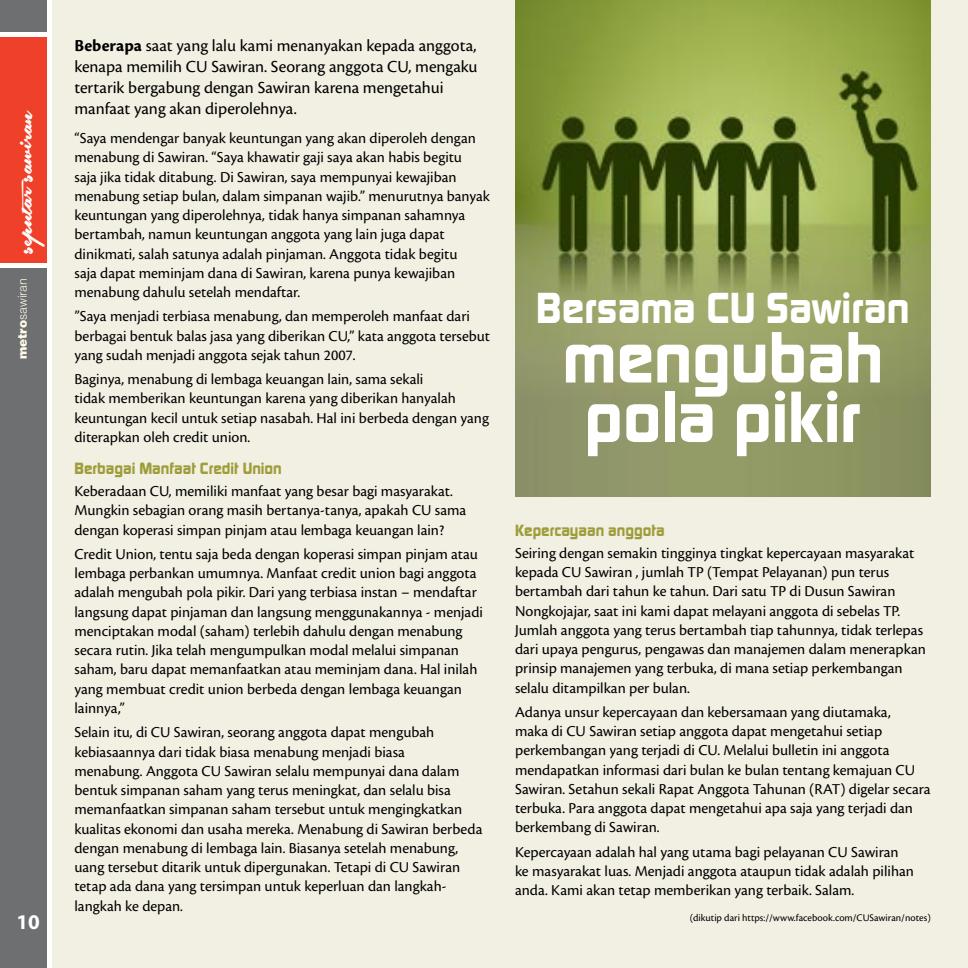
<style>
.page{position:relative;width:968px;height:968px;background:#fff}
.page>*{position:absolute;margin:0;border:0;box-sizing:border-box;transform-origin:0 0}
.Judul{font:700 70px/59.5px "Danley";color:#fff;text-align:center}
.Judul-2{font:700 42px "Danley";color:#fff}
.t1{font:36.75px "Southern Aire Personal Use Only";color:#fff}
.t2{font:700 21px "Myriad Pro";color:#fff}
.paragraf_awal{font:17.5px/21px "Cronos Pro";color:#000}
.paragraf_isi{font:15.75px/19.2px "Cronos Pro";color:#000}
.sub_Kuning{font:700 15.75px "Danley";color:#9d9d3a}
.t3{font:300 12.25px "Helvetica LT Std";color:#fff9e7}
.Paragraf_sumber{font:10.5px "Cronos Pro";color:#000}
.s1{font-weight:900}
.s2{font-weight:700}
</style>
<div class="page">
<div style="left:52px;top:0;width:915px;height:967px;background:#f2efe3"></div>
<img style="left:515px;top:0;width:415px;height:496px">
<div style="left:0;top:268px;width:47px;height:699px;background:#6d6f71"></div>
<div style="left:0;top:0;width:47px;height:32px;background:#6d6f71"></div>
<div style="left:0;top:37px;width:47px;height:226px;background:#ef4129"></div>
<p class="t1" style="left:5px;top:253px;width:145px;rotate:-90deg">seputar sawiran</p>
<p class="t3" style="left:15px;top:359px;width:83px;rotate:-90deg"><span class="s1">metro</span>sawiran</p>
<h3 class="t2" style="left:16px;top:907px;width:25px">10</h3>
<p class="paragraf_awal" style="left:74px;top:35px;width:404px"><span class="s2">Beberapa</span> saat yang lalu kami menanyakan kepada anggota, kenapa memilih CU Sawiran. Seorang anggota CU, mengaku tertarik bergabung dengan Sawiran karena mengetahui manfaat yang akan diperolehnya.</p>
<p class="paragraf_isi" style="left:74px;top:129px;width:417px">“Saya mendengar banyak keuntungan yang akan diperoleh dengan menabung di Sawiran. “Saya khawatir gaji saya akan habis begitu<br>saja jika tidak ditabung. Di Sawiran, saya mempunyai kewajiban menabung setiap bulan, dalam simpanan wajib.” menurutnya banyak keuntungan yang diperolehnya, tidak hanya simpanan sahamnya bertambah, namun keuntungan anggota yang lain juga dapat dinikmati, salah satunya adalah pinjaman. Anggota tidak begitu<br>saja dapat meminjam dana di Sawiran, karena punya kewajiban menabung dahulu setelah mendaftar.</p>
<p class="paragraf_isi" style="left:74px;top:307px;width:417px">”Saya menjadi terbiasa menabung, dan memperoleh manfaat dari berbagai bentuk balas jasa yang diberikan CU,” kata anggota tersebut yang sudah menjadi anggota sejak tahun 2007.</p>
<p class="paragraf_isi" style="left:74px;top:369px;width:416px">Baginya, menabung di lembaga keuangan lain, sama sekali<br>tidak memberikan keuntungan karena yang diberikan hanyalah keuntungan kecil untuk setiap nasabah. Hal ini berbeda dengan yang diterapkan oleh credit union.</p>
<p class="sub_Kuning" style="left:74px;top:459px;width:209px">Berbagai Manfaat Credit Union</p>
<p class="paragraf_isi" style="left:74px;top:481px;width:393px">Keberadaan CU, memiliki manfaat yang besar bagi masyarakat.<br>Mungkin sebagian orang masih bertanya-tanya, apakah CU sama dengan koperasi simpan pinjam atau lembaga keuangan lain?</p>
<p class="paragraf_isi" style="left:74px;top:544px;width:410px">Credit Union, tentu saja beda dengan koperasi simpan pinjam atau lembaga perbankan umumnya. Manfaat credit union bagi anggota adalah mengubah pola pikir. Dari yang terbiasa instan – mendaftar langsung dapat pinjaman dan langsung menggunakannya - menjadi menciptakan modal (saham) terlebih dahulu dengan menabung secara rutin. Jika telah mengumpulkan modal melalui simpanan saham, baru dapat memanfaatkan atau meminjam dana. Hal inilah yang membuat credit union berbeda dengan lembaga keuangan lainnya,”</p>
<p class="paragraf_isi" style="left:74px;top:722px;width:409px">Selain itu, di CU Sawiran, seorang anggota dapat mengubah kebiasaannya dari tidak biasa menabung menjadi biasa<br>menabung. Anggota CU Sawiran selalu mempunyai dana dalam bentuk simpanan saham yang terus meningkat, dan selalu bisa memanfaatkan simpanan saham tersebut untuk mengingkatkan kualitas ekonomi dan usaha mereka. Menabung di Sawiran berbeda dengan menabung di lembaga lain. Biasanya setelah menabung, uang tersebut ditarik untuk dipergunakan. Tetapi di CU Sawiran tetap ada dana yang tersimpan untuk keperluan dan langkah&shy;langkah ke depan.</p>
<p class="Judul-2" style="left:536px;top:283px;width:375px">Bersama CU Sawiran</p>
<p class="Judul" style="left:562px;top:327px;width:322px">mengubah pola pikir</p>
<p class="sub_Kuning" style="left:515px;top:521px;width:151px">Kepercayaan anggota</p>
<p class="paragraf_isi" style="left:515px;top:543px;width:412px">Seiring dengan semakin tingginya tingkat kepercayaan masyarakat kepada CU Sawiran , jumlah TP (Tempat Pelayanan) pun terus bertambah dari tahun ke tahun. Dari satu TP di Dusun Sawiran Nongkojajar, saat ini kami dapat melayani anggota di sebelas TP.<br>Jumlah anggota yang terus bertambah tiap tahunnya, tidak terlepas dari upaya pengurus, pengawas dan manajemen dalam menerapkan prinsip manajemen yang terbuka, di mana setiap perkembangan selalu ditampilkan per bulan.</p>
<p class="paragraf_isi" style="left:515px;top:702px;width:417px">Adanya unsur kepercayaan dan kebersamaan yang diutamaka,<br>maka di CU Sawiran setiap anggota dapat mengetahui setiap perkembangan yang terjadi di CU. Melalui bulletin ini anggota mendapatkan informasi dari bulan ke bulan tentang kemajuan CU Sawiran. Setahun sekali Rapat Anggota Tahunan (RAT) digelar secara terbuka. Para anggota dapat mengetahui apa saja yang terjadi dan berkembang di Sawiran.</p>
<p class="paragraf_isi" style="left:515px;top:842px;width:400px">Kepercayaan adalah hal yang utama bagi pelayanan CU Sawiran ke masyarakat luas. Menjadi anggota ataupun tidak adalah pilihan anda. Kami akan tetap memberikan yang terbaik. Salam.</p>
<p class="Paragraf_sumber" style="left:689px;top:911px;width:242px">(dikutip dari https://www.facebook.com/CUSawiran/notes)</p>
</div>
